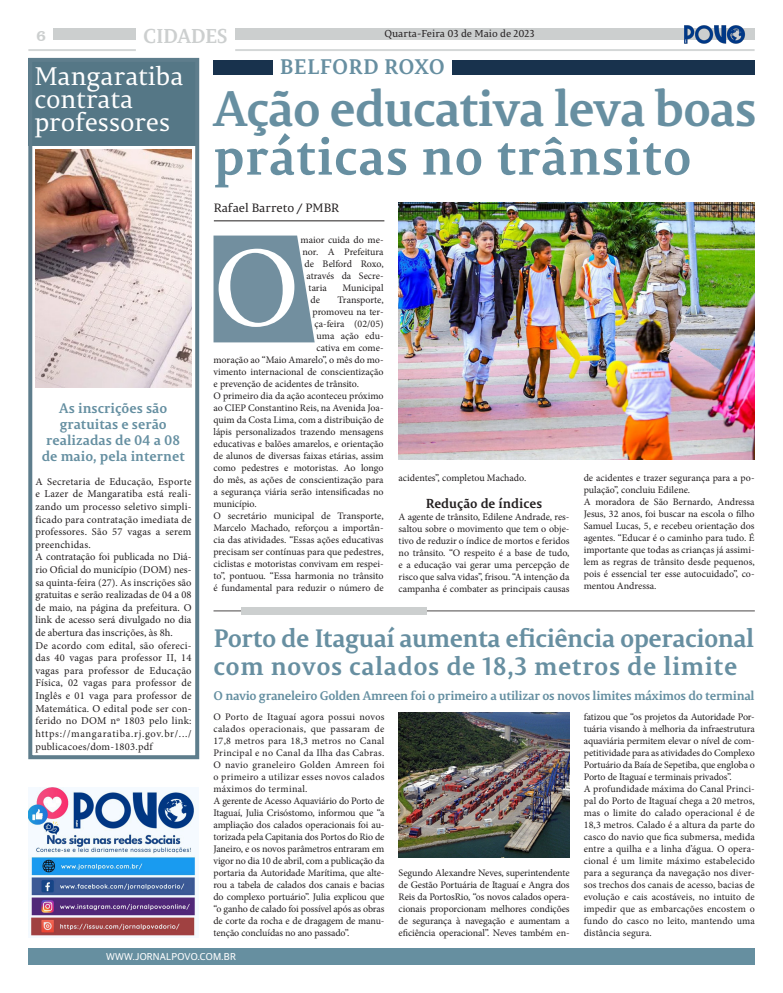
<style>
.page{position:relative;width:783px;height:993px;background:#fff}
.page>*{position:absolute;margin:0;border:0;box-sizing:border-box;transform-origin:0 0}
.t1{font:115px "Minion Pro";color:#fff}
.t2{font:700 51px "Permian Serif Typeface";letter-spacing:.01em;color:#678fa1}
.t3{font:700 49.5px "Permian Serif Typeface";letter-spacing:-.025em;color:#678fa1}
.t4{font:25.3px/22.7px "Permian Serif Typeface";letter-spacing:-.005em;color:#fff}
.t5{font:700 25.1px "Permian Serif Typeface";letter-spacing:-.02em;color:#678fa1}
.t6{font:700 25.1px "Permian Serif Typeface";letter-spacing:.02em;color:#678fa1}
.t7{font:700 21px "Permian Serif Typeface";letter-spacing:.02em;color:#678fa1}
.t8{font:700 20px "Permian Serif Typeface";letter-spacing:-.02em;color:#cccfcf}
.t9{font:16px "Clarendon BT";color:#cccfcf}
.t10{font:700 13.8px/15.9px "Permian Serif Typeface";color:#658fa1;text-align:center}
.t11{font:700 13px "Permian Serif Typeface";letter-spacing:-.005em;color:#231f20}
.t12{font:700 12.4px "Permian Serif Typeface";letter-spacing:-.025em;color:#658fa1}
.t13{font:12px "Permian Serif Typeface";color:#231f20}
.t14{font:10.5px/12.6px "Minion Pro";letter-spacing:.015em;color:#231f20;text-align:justify}
.t15{font:10px/12px "Minion Pro";color:#231f20;text-align:justify}
.t16{font:10px "Permian Serif Typeface";color:#231f20}
.t17{font:10px "Guardian Sans";letter-spacing:.02em;color:#fff}
</style>
<div class="page">
<div style="left:28px;top:947px;width:726px;height:17px;background:#668fa0"></div>
<div style="left:235px;top:28px;width:519px;height:12px;background:#cccfcf"></div>
<div style="left:54px;top:28px;width:82px;height:12px;background:#cccfcf"></div>
<hr style="left:28px;top:49px;width:108px;height:2px;background:#cccfcf">
<hr style="left:235px;top:49px;width:519px;height:2px;background:#cccfcf">
<div style="left:451px;top:60px;width:303px;height:14px;background:#18324d"></div>
<div style="left:213px;top:60px;width:60px;height:14px;background:#18324d"></div>
<div style="left:28px;top:58px;width:171px;height:88px;background:#557786"></div>
<div style="left:28px;top:58px;width:171px;height:701px;border:4px solid #5e7d8c"></div>
<hr style="left:213px;top:610px;width:541px;height:1px;background:#231f20">
<div style="left:241px;top:607px;width:186px;height:7px;background:#cccfcf"></div>
<hr style="left:214px;top:220px;width:170px;height:1px;background:#231f20">
<svg style="left:213px;top:235px;width:101px;height:107px"></svg>
<img style="left:398px;top:202px;width:356px;height:257px">
<img style="left:398px;top:712px;width:171px;height:145px">
<img style="left:35px;top:150px;width:156px;height:238px">
<img style="left:28px;top:787px;width:168px;height:149px">
<img style="left:684px;top:25px;width:61px;height:19px">
<h3 class="t8" style="left:143px;top:20px;width:86px">CIDADES</h3>
<h3 class="t9" style="left:36px;top:25px;width:11px">6</h3>
<p class="t16" style="left:384px;top:26px;width:151px">Quarta-Feira 03 de Maio de 2023</p>
<p class="t4" style="left:34px;top:64px;width:151px">Mangaratiba contrata professores</p>
<p class="t10" style="left:46px;top:399px;width:135px">As inscrições são gratuitas e serão realizadas de 04 a 08</p>
<p class="t10" style="left:42px;top:447px;width:145px">de maio, pela internet</p>
<p class="t14" style="left:35px;top:475px;width:158px">A Secretaria de Educação, Esporte e Lazer de Mangaratiba está reali&shy;zando um processo seletivo simpli&shy;ficado para contratação imediata de professores. São 57 vagas a serem preenchidas.</p>
<p class="t14" style="left:35px;top:550px;width:157px">A contratação foi publicada no Diá&shy;rio Oficial do município (DOM) nes&shy;sa quinta-feira (27). As inscrições são gratuitas e serão realizadas de 04 a 08 de maio, na página da prefeitura. O link de acesso será divulgado no dia de abertura das inscrições, às 8h.</p>
<p class="t14" style="left:35px;top:638px;width:158px">De acordo com edital, são ofereci&shy;das 40 vagas para professor II, 14 vagas para professor de Educação Física, 02 vagas para professor de Inglês e 01 vaga para professor de Matemática. O edital pode ser con&shy;ferido no DOM nº 1803 pelo link: https://mangaratiba.rj.gov.br/.../ publicacoes/dom-1803.pdf</p>
<p class="t7" style="left:279px;top:49px;width:167px">BELFORD ROXO</p>
<p class="t3" style="left:213px;top:67px;width:544px">Ação educativa leva boas</p>
<p class="t2" style="left:213px;top:114px;width:479px">práticas no trânsito</p>
<p class="t13" style="left:214px;top:198px;width:127px">Rafael Barreto / PMBR</p>
<p class="t1" style="left:213px;top:211px;width:87px">O</p>
<p class="t15" style="left:300px;top:233px;width:85px">maior cuida do me-</p>
<p class="t15" style="left:302px;top:245px;width:83px">nor. A Prefeitura</p>
<p class="t15" style="left:304px;top:257px;width:80px">de Belford Roxo,</p>
<p class="t15" style="left:306px;top:269px;width:79px">através da Secre-</p>
<p class="t15" style="left:308px;top:281px;width:20px">taria</p>
<p class="t15" style="left:342px;top:281px;width:43px">Municipal</p>
<p class="t15" style="left:310px;top:293px;width:11px">de</p>
<p class="t15" style="left:337px;top:293px;width:47px">Transporte,</p>
<p class="t15" style="left:312px;top:305px;width:73px">promoveu na ter-</p>
<p class="t15" style="left:314px;top:317px;width:70px">ça-feira (02/05)</p>
<p class="t15" style="left:316px;top:329px;width:69px">uma ação edu-</p>
<p class="t15" style="left:316px;top:341px;width:69px">cativa em come-</p>
<p class="t15" style="left:213px;top:353px;width:172px">moração ao “Maio Amarelo”, o mês do mo-</p>
<p class="t15" style="left:213px;top:365px;width:171px">vimento internacional de conscientização</p>
<p class="t15" style="left:213px;top:377px;width:147px">e prevenção de acidentes de trânsito.</p>
<p class="t15" style="left:213px;top:389px;width:172px">O primeiro dia da ação aconteceu próximo ao CIEP Constantino Reis, na Avenida Joa&shy;quim da Costa Lima, com a distribuição de lápis personalizados trazendo mensagens educativas e balões amarelos, e orientação de alunos de diversas faixas etárias, assim como pedestres e motoristas. Ao longo do mês, as ações de conscientização para a segurança viária serão intensificadas no município.</p>
<p class="t15" style="left:213px;top:509px;width:172px">O secretário municipal de Transporte, Marcelo Machado, reforçou a importân&shy;cia das atividades. “Essas ações educativas precisam ser contínuas para que pedestres, ciclistas e motoristas convivam em respei&shy;to”, pontuou. “Essa harmonia no trânsito é fundamental para reduzir o número de</p>
<p class="t15" style="left:398px;top:472px;width:129px">acidentes”, completou Machado.</p>
<p class="t11" style="left:425px;top:492px;width:118px">Redução de índices</p>
<p class="t15" style="left:398px;top:511px;width:172px">A agente de trânsito, Edilene Andrade, res&shy;saltou sobre o movimento que tem o obje&shy;tivo de reduzir o índice de mortos e feridos no trânsito. “O respeito é a base de tudo, e a educação vai gerar uma percepção de risco que salva vidas”, frisou. “A intenção da campanha é combater as principais causas</p>
<p class="t15" style="left:583px;top:472px;width:172px">de acidentes e trazer segurança para a po&shy;pulação”, concluiu Edilene.</p>
<p class="t15" style="left:583px;top:496px;width:172px">A moradora de São Bernardo, Andressa Jesus, 32 anos, foi buscar na escola o filho Samuel Lucas, 5, e recebeu orientação dos agentes. “Educar é o caminho para tudo. É importante que todas as crianças já assimi&shy;lem as regras de trânsito desde pequenos, pois é essencial ter esse autocuidado”, co&shy;mentou Andressa.</p>
<p class="t5" style="left:213px;top:616px;width:542px">Porto de Itaguaí aumenta eficiência operacional</p>
<p class="t6" style="left:213px;top:645px;width:525px">com novos calados de 18,3 metros de limite</p>
<p class="t15" style="left:213px;top:710px;width:172px">O Porto de Itaguaí agora possui novos calados operacionais, que passaram de 17,8 metros para 18,3 metros no Canal Principal e no Canal da Ilha das Cabras.<br>O navio graneleiro Golden Amreen foi o primeiro a utilizar esses novos calados máximos do terminal.</p>
<p class="t15" style="left:213px;top:794px;width:172px">A gerente de Acesso Aquaviário do Porto de Itaguaí, Julia Crisóstomo, informou que “a ampliação dos calados operacionais foi au&shy;torizada pela Capitania dos Portos do Rio de Janeiro, e os novos parâmetros entraram em vigor no dia 10 de abril, com a publicação da portaria da Autoridade Marítima, que alte&shy;rou a tabela de calados dos canais e bacias do complexo portuário”. Julia explicou que “o ganho de calado foi possível após as obras de corte da rocha e de dragagem de manu&shy;tenção concluídas no ano passado”.</p>
<p class="t12" style="left:213px;top:684px;width:542px">O navio graneleiro Golden Amreen foi o primeiro a utilizar os novos limites máximos do terminal</p>
<p class="t15" style="left:583px;top:710px;width:172px">fatizou que “os projetos da Autoridade Por&shy;tuária visando à melhoria da infraestrutura aquaviária permitem elevar o nível de com&shy;petitividade para as atividades do Complexo Portuário da Baía de Sepetiba, que engloba o Porto de Itaguaí e terminais privados”.</p>
<p class="t15" style="left:583px;top:782px;width:172px">A profundidade máxima do Canal Princi&shy;pal do Porto de Itaguaí chega a 20 metros, mas o limite do calado operacional é de 18,3 metros. Calado é a altura da parte do casco do navio que fica submersa, medida entre a quilha e a linha d’água. O opera&shy;cional é um limite máximo estabelecido para a segurança da navegação nos diver&shy;sos trechos dos canais de acesso, bacias de evolução e cais acostáveis, no intuito de impedir que as embarcações encostem o fundo do casco no leito, mantendo uma distância segura.</p>
<p class="t15" style="left:398px;top:866px;width:172px">Segundo Alexandre Neves, superintendente de Gestão Portuária de Itaguaí e Angra dos Reis da PortosRio, “os novos calados opera&shy;cionais proporcionam melhores condições de segurança à navegação e aumentam a eficiência operacional”. Neves também en-</p>
<p class="t17" style="left:106px;top:949px;width:131px">WWW.JORNALPOVO.COM.BR</p>
</div>
